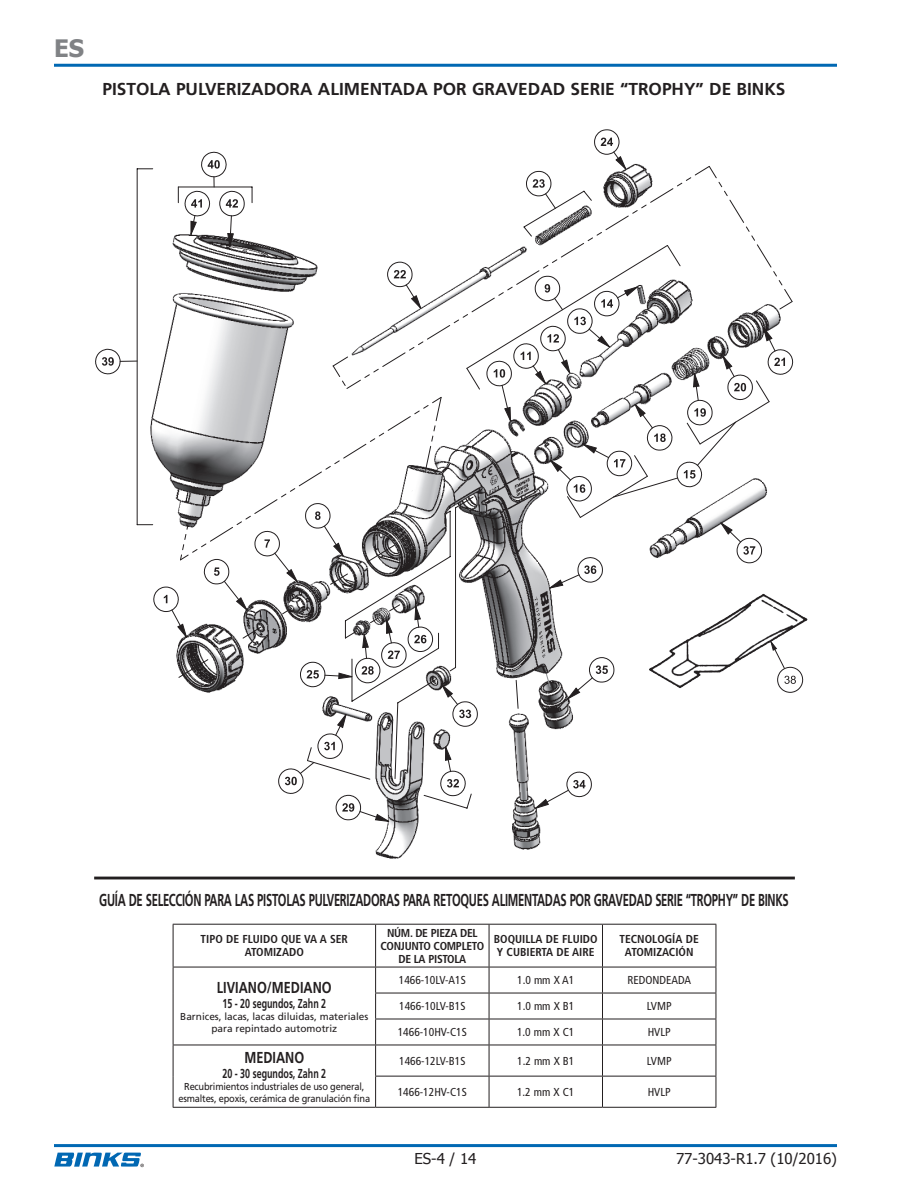
<style>
.page{position:relative;width:918px;height:1188px;background:#fff}
.page>*{position:absolute;margin:0;border:0;box-sizing:border-box;transform-origin:0 0}
.t1{font:700 24px "Tahoma";color:#808285}
.subhead1{font:700 17.25px "Frutiger";letter-spacing:-.025em;color:#231f20;scale:.65 1}
.subhead1-2{font:700 17.25px "Frutiger";color:#231f20}
.t2{font:700 15.9px "Frutiger";color:#231f20;scale:.8 1}
.t3{font:15px "Tahoma";color:#231f20}
.t4{font:700 12.9px "Frutiger";color:#231f20;scale:.69 1}
.t5{font:condensed 11.55px "Frutiger";color:#231f20}
.t6{font:700 condensed 11.55px/12.9px "Frutiger";color:#231f20;text-align:center}
.t7{font:700 condensed 11.55px/12.9px "Frutiger";letter-spacing:-.025em;color:#231f20;text-align:center}
.t8{font:10.05px/12.1px "Frutiger";letter-spacing:-.02em;color:#231f20;text-align:center;scale:.92 1}
.t9{font:10.05px/12.1px "Frutiger";color:#231f20;text-align:center}
</style>
<div class="page">
<hr style="left:54px;top:64px;width:783px;height:3px;background:#0168b3">
<hr style="left:54px;top:1144px;width:783px;height:3px;background:#0168b3">
<svg style="left:54px;top:1153px;width:90px;height:14px"></svg>
<svg style="left:136px;top:168px;width:657px;height:497px"></svg>
<svg style="left:772px;top:168px;width:21px;height:135px"></svg>
<svg style="left:178px;top:157px;width:594px;height:664px"></svg>
<img style="left:647px;top:592px;width:161px;height:103px">
<svg style="left:770px;top:641px;width:34px;height:52px"></svg>
<hr style="left:94px;top:877px;width:701px;height:2px;background:#231f20">
<hr style="left:173px;top:924px;width:203px;height:1px;background:#231f20">
<hr style="left:173px;top:925px;width:1px;height:42px;background:#231f20">
<hr style="left:376px;top:924px;width:113px;height:1px;background:#231f20">
<hr style="left:375px;top:925px;width:1px;height:42px;background:#231f20">
<hr style="left:489px;top:924px;width:114px;height:1px;background:#231f20">
<hr style="left:489px;top:925px;width:1px;height:42px;background:#231f20">
<hr style="left:603px;top:924px;width:113px;height:1px;background:#231f20">
<hr style="left:602px;top:925px;width:1px;height:42px;background:#231f20">
<hr style="left:716px;top:925px;width:1px;height:42px;background:#231f20">
<hr style="left:173px;top:967px;width:203px;height:1px;background:#231f20">
<hr style="left:376px;top:967px;width:113px;height:1px;background:#231f20">
<hr style="left:489px;top:967px;width:114px;height:1px;background:#231f20">
<hr style="left:603px;top:967px;width:113px;height:1px;background:#231f20">
<hr style="left:375px;top:993px;width:114px;height:1px;background:#231f20">
<hr style="left:489px;top:993px;width:114px;height:1px;background:#231f20">
<hr style="left:603px;top:993px;width:113px;height:1px;background:#231f20">
<svg style="left:173px;top:967px;width:1px;height:78px"></svg>
<hr style="left:375px;top:1019px;width:114px;height:1px;background:#231f20">
<svg style="left:375px;top:967px;width:1px;height:78px"></svg>
<hr style="left:489px;top:1019px;width:114px;height:1px;background:#231f20">
<svg style="left:489px;top:967px;width:1px;height:78px"></svg>
<hr style="left:603px;top:1019px;width:113px;height:1px;background:#231f20">
<svg style="left:602px;top:967px;width:1px;height:78px"></svg>
<svg style="left:716px;top:967px;width:1px;height:78px"></svg>
<hr style="left:173px;top:1045px;width:203px;height:1px;background:#231f20">
<hr style="left:173px;top:1045px;width:1px;height:31px;background:#231f20">
<hr style="left:376px;top:1045px;width:113px;height:1px;background:#231f20">
<hr style="left:375px;top:1045px;width:1px;height:31px;background:#231f20">
<hr style="left:489px;top:1045px;width:114px;height:1px;background:#231f20">
<hr style="left:489px;top:1045px;width:1px;height:31px;background:#231f20">
<hr style="left:603px;top:1045px;width:113px;height:1px;background:#231f20">
<hr style="left:602px;top:1045px;width:1px;height:31px;background:#231f20">
<hr style="left:716px;top:1045px;width:1px;height:31px;background:#231f20">
<hr style="left:173px;top:1076px;width:1px;height:31px;background:#231f20">
<hr style="left:375px;top:1076px;width:114px;height:1px;background:#231f20">
<hr style="left:375px;top:1076px;width:1px;height:31px;background:#231f20">
<hr style="left:489px;top:1076px;width:114px;height:1px;background:#231f20">
<hr style="left:489px;top:1076px;width:1px;height:31px;background:#231f20">
<hr style="left:603px;top:1076px;width:113px;height:1px;background:#231f20">
<hr style="left:602px;top:1076px;width:1px;height:31px;background:#231f20">
<hr style="left:716px;top:1076px;width:1px;height:31px;background:#231f20">
<hr style="left:173px;top:1107px;width:203px;height:1px;background:#231f20">
<hr style="left:376px;top:1107px;width:113px;height:1px;background:#231f20">
<hr style="left:489px;top:1107px;width:114px;height:1px;background:#231f20">
<hr style="left:603px;top:1107px;width:113px;height:1px;background:#231f20">
<h1 class="t1" style="left:54px;top:33px;width:31px">ES</h1>
<p class="subhead1-2" style="left:103px;top:79px;width:685px">PISTOLA PULVERIZADORA ALIMENTADA POR GRAVEDAD SERIE “TROPHY” DE BINKS</p>
<p class="subhead1" style="left:99px;top:890px;width:1062px">GUÍA DE SELECCIÓN PARA LAS PISTOLAS PULVERIZADORAS PARA RETOQUES ALIMENTADAS POR GRAVEDAD SERIE “TROPHY” DE BINKS</p>
<p class="t6" style="left:201px;top:933px;width:149px">TIPO DE FLUIDO QUE VA A SER<br>ATOMIZADO</p>
<p class="t7" style="left:380px;top:927px;width:105px">NÚM. DE PIEZA DEL<br>CONJUNTO COMPLETO<br>DE LA PISTOLA</p>
<p class="t6" style="left:494px;top:933px;width:105px;text-align:left">BOQUILLA DE FLUIDO<br>Y CUBIERTA DE AIRE</p>
<p class="t6" style="left:620px;top:933px;width:81px">TECNOLOGÍA DE<br>ATOMIZACIÓN</p>
<p class="t2" style="left:217px;top:978px;width:145px">LIVIANO/MEDIANO</p>
<p class="t4" style="left:222px;top:996px;width:152px">15 - 20 segundos, Zahn 2</p>
<p class="t9" style="left:180px;top:1010px;width:190px">Barnices, lacas, lacas diluidas, materiales para repintado automotriz</p>
<p class="t5" style="left:399px;top:974px;width:68px">1466-10LV-A1S</p>
<p class="t5" style="left:517px;top:974px;width:59px">1.0 mm X A1</p>
<p class="t5" style="left:627px;top:974px;width:65px">REDONDEADA</p>
<p class="t5" style="left:399px;top:1000px;width:68px">1466-10LV-B1S</p>
<p class="t5" style="left:517px;top:1000px;width:59px">1.0 mm X B1</p>
<p class="t5" style="left:647px;top:1000px;width:26px">LVMP</p>
<p class="t5" style="left:398px;top:1026px;width:71px">1466-10HV-C1S</p>
<p class="t5" style="left:517px;top:1026px;width:59px">1.0 mm X C1</p>
<p class="t5" style="left:648px;top:1026px;width:25px">HVLP</p>
<p class="t2" style="left:244px;top:1048px;width:76px">MEDIANO</p>
<p class="t4" style="left:222px;top:1066px;width:152px">20 - 30 segundos, Zahn 2</p>
<p class="t8" style="left:178px;top:1080px;width:210px">Recubrimientos industriales de uso general, esmaltes, epoxis, cerámica de granulación fina</p>
<p class="t5" style="left:399px;top:1054px;width:68px">1466-12LV-B1S</p>
<p class="t5" style="left:517px;top:1054px;width:59px">1.2 mm X B1</p>
<p class="t5" style="left:647px;top:1054px;width:26px">LVMP</p>
<p class="t5" style="left:398px;top:1085px;width:71px">1466-12HV-C1S</p>
<p class="t5" style="left:517px;top:1085px;width:59px">1.2 mm X C1</p>
<p class="t5" style="left:648px;top:1085px;width:25px">HVLP</p>
<p class="t3" style="left:415px;top:1149px;width:63px">ES-4 / 14</p>
<p class="t3" style="left:676px;top:1149px;width:162px">77-3043-R1.7 (10/2016)</p>
</div>
